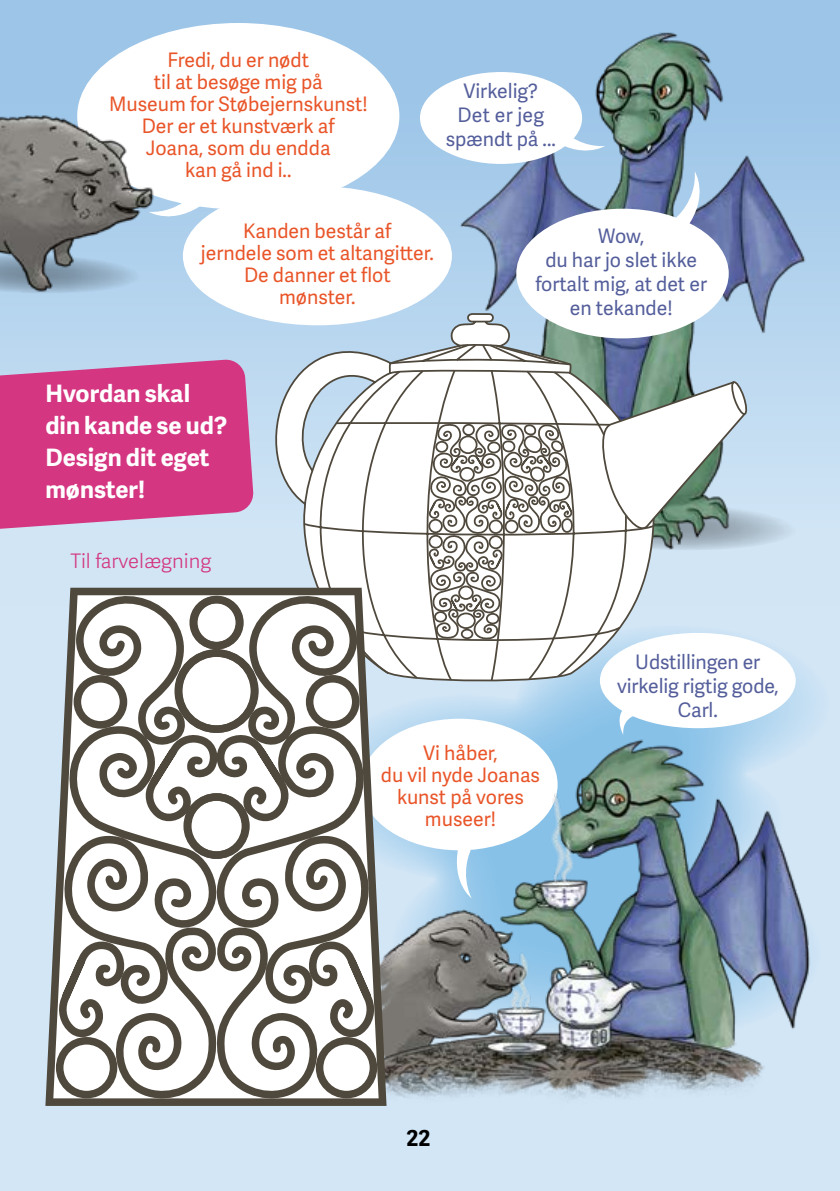
<style>
.page{position:relative;width:840px;height:1191px;background:#fff}
.page>*{position:absolute;margin:0;border:0;box-sizing:border-box;transform-origin:0 0}
.t1{font:700 24px/32px "Adelle Sans";color:#fff}
.t2{font:700 22px "Adelle Sans";color:#000}
.t3{font:20px/22px "Adelle Sans";color:#e95529;text-align:center}
.t4{font:20px/24px "Adelle Sans";letter-spacing:-.005em;color:#545e9b;text-align:center}
.t5{font:20px "Adelle Sans Lt";color:#d43681}
</style>
<div class="page">
<div style="left:0;top:0;width:839px;height:1191px;background:#d2e6f6"></div>
<div style="left:0;top:0;width:839px;height:605px;background:linear-gradient(to bottom,#95c1e6,#d6e8f6)"></div>
<img style="left:454px;top:27px;width:358px;height:537px">
<div style="left:77px;top:23px;width:322px;height:186px;background:#fff;border-radius:50%"></div>
<div style="left:183px;top:186px;width:268px;height:139px;background:#fff;border-radius:50%"></div>
<div style="left:516px;top:209px;width:212px;height:129px;background:#fff;border-radius:50%"></div>
<div style="left:420px;top:72px;width:161px;height:92px;background:#fff;border-radius:50%"></div>
<svg style="left:158px;top:197px;width:54px;height:29px"></svg>
<svg style="left:541px;top:125px;width:63px;height:36px"></svg>
<svg style="left:674px;top:171px;width:35px;height:63px"></svg>
<svg style="left:0;top:359px;width:242px;height:172px;background:#d2488d"></svg>
<img style="left:386px;top:705px;width:426px;height:401px">
<svg style="left:242px;top:310px;width:507px;height:521px;background:#cad8e0"></svg>
<svg style="left:426px;top:422px;width:371px;height:218px"></svg>
<svg style="left:226px;top:568px;width:153px;height:20px"></svg>
<svg style="left:54px;top:568px;width:172px;height:20px"></svg>
<svg style="left:45px;top:588px;width:341px;height:518px;background:#bbbab7"></svg>
<div style="left:599px;top:633px;width:196px;height:95px;background:#fff;border-radius:50%"></div>
<svg style="left:611px;top:702px;width:29px;height:33px"></svg>
<svg style="left:451px;top:839px;width:20px;height:59px"></svg>
<img style="left:0;top:100px;width:158px;height:201px">
<p class="t3" style="left:109px;top:48px;width:260px">Fredi, du er nødt<br>til at besøge mig på<br>Museum for Støbejernskunst!<br>Der er et kunstværk af<br>Joana, som du endda<br>kan gå ind i..</p>
<p class="t4" style="left:445px;top:78px;width:111px">Virkelig?<br>Det er jeg spændt på ...</p>
<p class="t3" style="left:201px;top:219px;width:234px">Kanden består af<br>jerndele som et altangitter.<br>De danner et flot<br>mønster.</p>
<p class="t4" style="left:535px;top:223px;width:173px">Wow,<br>du har jo slet ikke fortalt mig, at det er en tekande!</p>
<p class="t1" style="left:45px;top:376px;width:183px">Hvordan skal din kande se ud?<br>Design dit eget mønster!</p>
<p class="t5" style="left:70px;top:547px;width:142px">Til farvelægning</p>
<p class="t4" style="left:616px;top:649px;width:163px">Udstillingen er virkelig rigtig gode,<br>Carl.</p>
<p class="t3" style="left:380px;top:741px;width:161px">Vi håber,<br>du vil nyde Joanas kunst på vores museer!</p>
<p class="t2" style="left:406px;top:1121px;width:25px">22</p>
</div>
